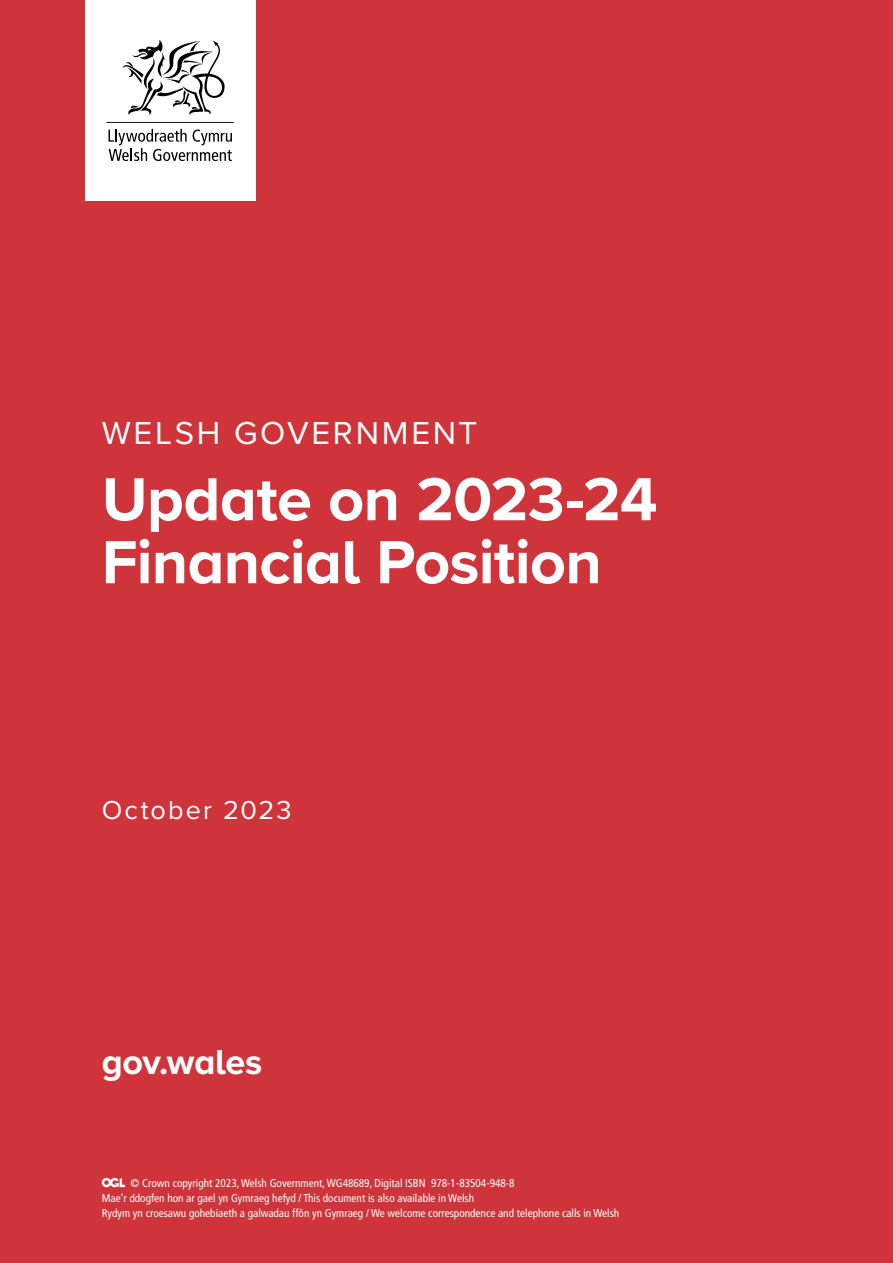
<style>
.page{position:relative;width:893px;height:1263px;background:#ce343a}
.page>*{position:absolute;margin:0;border:0;box-sizing:border-box;transform-origin:0 0}
.Cover_2{font:700 63px/63px "Proxima Nova";letter-spacing:-.01em;color:#fff}
.gov_wales_text{font:700 36px "Proxima Nova";letter-spacing:-.005em;color:#fff}
.Cover_1{font:33px "Proxima Nova";letter-spacing:.08em;color:#fff}
.date{font:27px "Proxima Nova";letter-spacing:.075em;color:#fff}
.Credits{font:condensed 11.25px/15px "Frutiger LT Std";color:#fff}
</style>
<div class="page">
<div style="left:85px;top:0;width:170px;height:200px;background:#fff"></div>
<svg style="left:123px;top:40px;width:102px;height:75px"></svg>
<svg style="left:109px;top:129px;width:123px;height:32px"></svg>
<hr style="left:106px;top:122px;width:128px;height:1px;background:#000">
<svg style="left:102px;top:1178px;width:23px;height:9px"></svg>
<p class="Cover_1" style="left:102px;top:408px;width:377px">WELSH GOVERNMENT</p>
<h1 class="Cover_2" style="left:102px;top:466px;width:557px">Update on 2023-24<br>Financial Position</h1>
<p class="date" style="left:102px;top:789px;width:191px">October 2023</p>
<p class="gov_wales_text" style="left:102px;top:1035px;width:162px">gov.wales</p>
<p class="Credits" style="left:102px;top:1176px;width:519px;text-indent:29px">© Crown copyright 2023, Welsh Government, WG48689, Digital ISBN 978-1-83504-948-8<br>Mae’r ddogfen hon ar gael yn Gymraeg hefyd / This document is also available in Welsh<br>Rydym yn croesawu gohebiaeth a galwadau ffôn yn Gymraeg / We welcome correspondence and telephone calls in Welsh</p>
</div>
